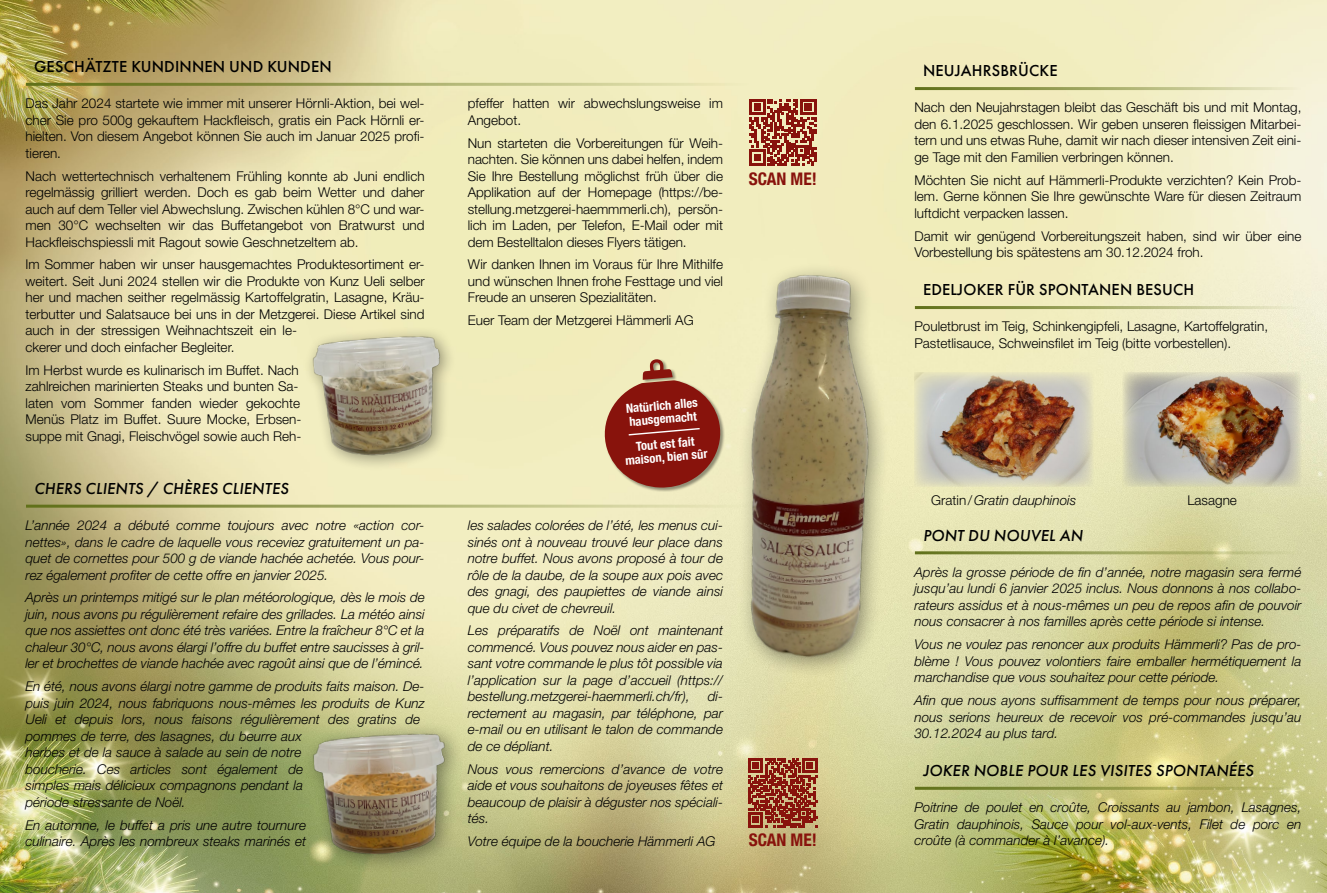
<style>
.page{position:relative;width:1327px;height:893px;background:#fff}
.page>*{position:absolute;margin:0;border:0;box-sizing:border-box;transform-origin:0 0}
.t1{font:700 condensed 17.4px "Helvetica Neue LT Com";color:#88130c}
.UT_F{font:italic 500 16.5px "Futura PT";letter-spacing:.01em;color:#000}
.UT_D{font:500 16.5px "Futura PT";letter-spacing:.01em;color:#000}
.G_Block_F_Abstand_1_5{font:italic 300 13.5px/16.5px "Helvetica Neue LT Pro";color:#000;text-align:justify}
.G_Block_D_Abstand_1_5{font:300 13.5px/16.5px "Helvetica Neue LT Pro";color:#000;text-align:justify}
.t2{font:700 condensed 12.6px/13.2px "Helvetica Neue LT Com";color:#fff}
.s1{font-style:normal}
</style>
<div class="page">
<img style="left:0;top:0;width:1327px;height:893px">
<hr style="left:26px;top:83px;width:723px;height:3px;background:#61711a">
<hr style="left:26px;top:505px;width:723px;height:3px;background:#61711a">
<hr style="left:915px;top:87px;width:387px;height:3px;background:#61711a">
<hr style="left:915px;top:551px;width:387px;height:3px;background:#61711a">
<hr style="left:915px;top:306px;width:387px;height:3px;background:#61711a">
<hr style="left:915px;top:787px;width:387px;height:3px;background:#61711a">
<div style="left:302px;top:721px;width:162px;height:153px;background:#000;opacity:.4"></div>
<img style="left:302px;top:723px;width:159px;height:147px">
<div style="left:303px;top:326px;width:154px;height:146px;background:#f2edc1"></div>
<img style="left:297px;top:319px;width:160px;height:150px">
<img style="left:712px;top:251px;width:186px;height:430px">
<div style="left:605px;top:359px;width:120px;height:133px;background:#000;opacity:.4"></div>
<svg style="left:599px;top:359px;width:126px;height:129px;background:#ad644f"></svg>
<svg style="left:749px;top:99px;width:67px;height:67px;background:#ac5f4a"></svg>
<svg style="left:748px;top:758px;width:69px;height:69px;background:#9e4933"></svg>
<img style="left:1123px;top:372px;width:178px;height:115px">
<img style="left:914px;top:372px;width:179px;height:115px">
<p class="UT_D" style="left:34px;top:57px;width:299px">GESCHÄTZTE KUNDINNEN UND KUNDEN</p>
<p class="G_Block_D_Abstand_1_5" style="left:26px;top:95px;width:400px">Das Jahr 2024 startete wie immer mit unserer Hörnli-Aktion, bei wel&shy;cher Sie pro 500g gekauftem Hackfleisch, gratis ein Pack Hörnli er&shy;hielten. Von diesem Angebot können Sie auch im Januar 2025 profi&shy;tieren.</p>
<p class="G_Block_D_Abstand_1_5" style="left:26px;top:167px;width:401px">Nach wettertechnisch verhaltenem Frühling konnte ab Juni endlich regelmässig grilliert werden. Doch es gab beim Wetter und daher auch auf dem Teller viel Abwechslung. Zwischen kühlen 8°C und war&shy;men 30°C wechselten wir das Buffetangebot von Bratwurst und Hackfleischspiessli mit Ragout sowie Geschnetzeltem ab.</p>
<p class="G_Block_D_Abstand_1_5" style="left:26px;top:256px;width:401px;text-align:left">Im Sommer haben wir unser hausgemachtes Produktesortiment er&shy;weitert. Seit Juni 2024 stellen wir die Produkte von Kunz Ueli selber her und machen seither regelmässig Kartoffelgratin, Lasagne, Kräu&shy;terbutter und Salatsauce bei uns in der Metzgerei. Diese Artikel sind auch in der stressigen Weihnachtszeit ein le-<br>ckerer und doch einfacher Begleiter.</p>
<p class="G_Block_D_Abstand_1_5" style="left:26px;top:362px;width:278px;text-align:left">Im Herbst wurde es kulinarisch im Buffet. Nach zahlreichen marinierten Steaks und bunten Sa&shy;laten vom Sommer fanden wieder gekochte Menüs Platz im Buffet. Suure Mocke, Erbsen&shy;suppe mit Gnagi, Fleischvögel sowie auch Reh-</p>
<p class="UT_F" style="left:34px;top:478px;width:256px">CHERS CLIENTS / CHÈRES CLIENTES</p>
<p class="G_Block_F_Abstand_1_5" style="left:26px;top:517px;width:400px">L’année 2024 a débuté comme toujours avec notre «action cor&shy;nettes», dans le cadre de laquelle vous receviez gratuitement un pa&shy;quet de cornettes pour 500 g de viande hachée achetée. Vous pour&shy;rez également profiter de cette offre en janvier 2025.</p>
<p class="G_Block_F_Abstand_1_5" style="left:26px;top:589px;width:401px">Après un printemps mitigé sur le plan météorologique, dès le mois de juin, nous avons pu régulièrement refaire des grillades. La météo ainsi que nos assiettes ont donc été très variées. Entre la fraîcheur 8°C et la chaleur 30°C, nous avons élargi l’offre du buffet entre saucisses à gril&shy;ler et brochettes de viande hachée avec ragoût ainsi que de l’émincé.</p>
<p class="G_Block_F_Abstand_1_5" style="left:26px;top:678px;width:400px;text-align:left">En été, nous avons élargi notre gamme de produits faits maison. De&shy;puis juin 2024, nous fabriquons nous-mêmes les produits de Kunz Ueli et depuis lors, nous faisons régulièrement des gratins de pommes de terre, des lasagnes, du beurre aux<br>herbes et de la sauce à salade au sein de notre<br>boucherie. Ces articles sont également de<br>simples mais délicieux compagnons pendant la<br>période stressante de Noël.</p>
<p class="G_Block_F_Abstand_1_5" style="left:26px;top:816px;width:282px">En automne, le buffet a pris une autre tournure culinaire. Après les nombreux steaks marinés et</p>
<p class="G_Block_D_Abstand_1_5" style="left:468px;top:95px;width:257px">pfeffer hatten wir abwechslungsweise im<br>Angebot.</p>
<p class="G_Block_D_Abstand_1_5" style="left:468px;top:134px;width:257px">Nun starteten die Vorbereitungen für Weih&shy;nachten. Sie können uns dabei helfen, indem Sie Ihre Bestellung möglichst früh über die Applikation auf der Homepage (https://be&shy;stellung.metzgerei-haemmmerli.ch), persön&shy;lich im Laden, per Telefon, E-Mail oder mit dem Bestelltalon dieses Flyers tätigen.</p>
<p class="G_Block_D_Abstand_1_5" style="left:468px;top:256px;width:257px">Wir danken Ihnen im Voraus für Ihre Mithilfe und wünschen Ihnen frohe Festtage und viel Freude an unseren Spezialitäten.</p>
<p class="G_Block_D_Abstand_1_5" style="left:468px;top:312px;width:227px">Euer Team der Metzgerei Hämmerli AG</p>
<p class="t1" style="left:749px;top:169px;width:70px">SCAN ME!</p>
<p class="t2" style="left:625px;top:402px;width:74px;rotate:-5deg">Natürlich alles hausgemacht</p>
<p class="t2" style="left:623px;top:441px;width:84px;text-align:center;rotate:-5deg">Tout est fait maison, bien sûr</p>
<p class="G_Block_F_Abstand_1_5" style="left:468px;top:517px;width:257px">les salades colorées de l’été, les menus cui&shy;sinés ont à nouveau trouvé leur place dans notre buffet. Nous avons proposé à tour de rôle de la daube, de la soupe aux pois avec des gnagi, des paupiettes de viande ainsi que du civet de chevreuil.</p>
<p class="G_Block_F_Abstand_1_5" style="left:468px;top:622px;width:257px">Les préparatifs de Noël ont maintenant commencé. Vous pouvez nous aider en pas&shy;sant votre commande le plus tôt possible via l’application sur la page d’accueil (https:// bestellung.metzgerei-haemmerli.ch/fr),</p>
<p class="G_Block_F_Abstand_1_5" style="left:468px;top:688px;width:257px;text-indent:240px">di&shy;rectement au magasin, par téléphone, par e-mail ou en utilisant le talon de commande de ce dépliant.</p>
<p class="G_Block_F_Abstand_1_5" style="left:468px;top:760px;width:257px">Nous vous remercions d’avance de votre aide et vous souhaitons de joyeuses fêtes et beaucoup de plaisir à déguster nos spéciali&shy;tés.</p>
<p class="G_Block_F_Abstand_1_5" style="left:468px;top:833px;width:249px">Votre équipe de la boucherie Hämmerli AG</p>
<p class="t1" style="left:749px;top:829px;width:70px">SCAN ME!</p>
<p class="UT_D" style="left:923px;top:61px;width:136px">NEUJAHRSBRÜCKE</p>
<p class="G_Block_D_Abstand_1_5" style="left:914px;top:99px;width:388px">Nach den Neujahrstagen bleibt das Geschäft bis und mit Montag, den 6.1.2025 geschlossen. Wir geben unseren fleissigen Mitarbei&shy;tern und uns etwas Ruhe, damit wir nach dieser intensiven Zeit eini&shy;ge Tage mit den Familien verbringen können.</p>
<p class="G_Block_D_Abstand_1_5" style="left:914px;top:172px;width:388px">Möchten Sie nicht auf Hämmerli-Produkte verzichten? Kein Prob&shy;lem. Gerne können Sie Ihre gewünschte Ware für diesen Zeitraum luftdicht verpacken lassen.</p>
<p class="G_Block_D_Abstand_1_5" style="left:914px;top:227px;width:388px">Damit wir genügend Vorbereitungszeit haben, sind wir über eine<br>Vorbestellung bis spätestens am 30.12.2024 froh.</p>
<p class="UT_D" style="left:923px;top:280px;width:273px">EDELJOKER FÜR SPONTANEN BESUCH</p>
<p class="G_Block_D_Abstand_1_5" style="left:914px;top:318px;width:355px">Pouletbrust im Teig, Schinkengipfeli, Lasagne, Kartoffelgratin,</p>
<p class="G_Block_D_Abstand_1_5" style="left:914px;top:335px;width:318px">Pastetlisauce, Schweinsfilet im Teig (bitte vorbestellen).</p>
<p class="G_Block_F_Abstand_1_5" style="left:931px;top:492px;width:146px"><span class="s1">Gratin/</span>Gratin dauphinois</p>
<p class="G_Block_D_Abstand_1_5" style="left:1187px;top:492px;width:51px">Lasagne</p>
<p class="UT_F" style="left:923px;top:525px;width:161px">PONT DU NOUVEL AN</p>
<p class="G_Block_F_Abstand_1_5" style="left:914px;top:563px;width:388px">Après la grosse période de fin d’année, notre magasin sera fermé jusqu’au lundi 6 janvier 2025 inclus. Nous donnons à nos collabo&shy;rateurs assidus et à nous-mêmes un peu de repos afin de pouvoir nous consacrer à nos familles après cette période si intense.</p>
<p class="G_Block_F_Abstand_1_5" style="left:914px;top:636px;width:388px">Vous ne voulez pas renoncer aux produits Hämmerli? Pas de pro&shy;blème ! Vous pouvez volontiers faire emballer hermétiquement la marchandise que vous souhaitez pour cette période.</p>
<p class="G_Block_F_Abstand_1_5" style="left:914px;top:692px;width:388px">Afin que nous ayons suffisamment de temps pour nous préparer, nous serions heureux de recevoir vos pré-commandes jusqu’au 30.12.2024 au plus tard.</p>
<p class="UT_F" style="left:923px;top:760px;width:332px">JOKER NOBLE POUR LES VISITES SPONTANÉES</p>
<p class="G_Block_F_Abstand_1_5" style="left:914px;top:799px;width:388px">Poitrine de poulet en croûte, Croissants au jambon, Lasagnes, Gratin dauphinois, Sauce pour vol-aux-vents, Filet de porc en croûte (à commander à l’avance).</p>
</div>
